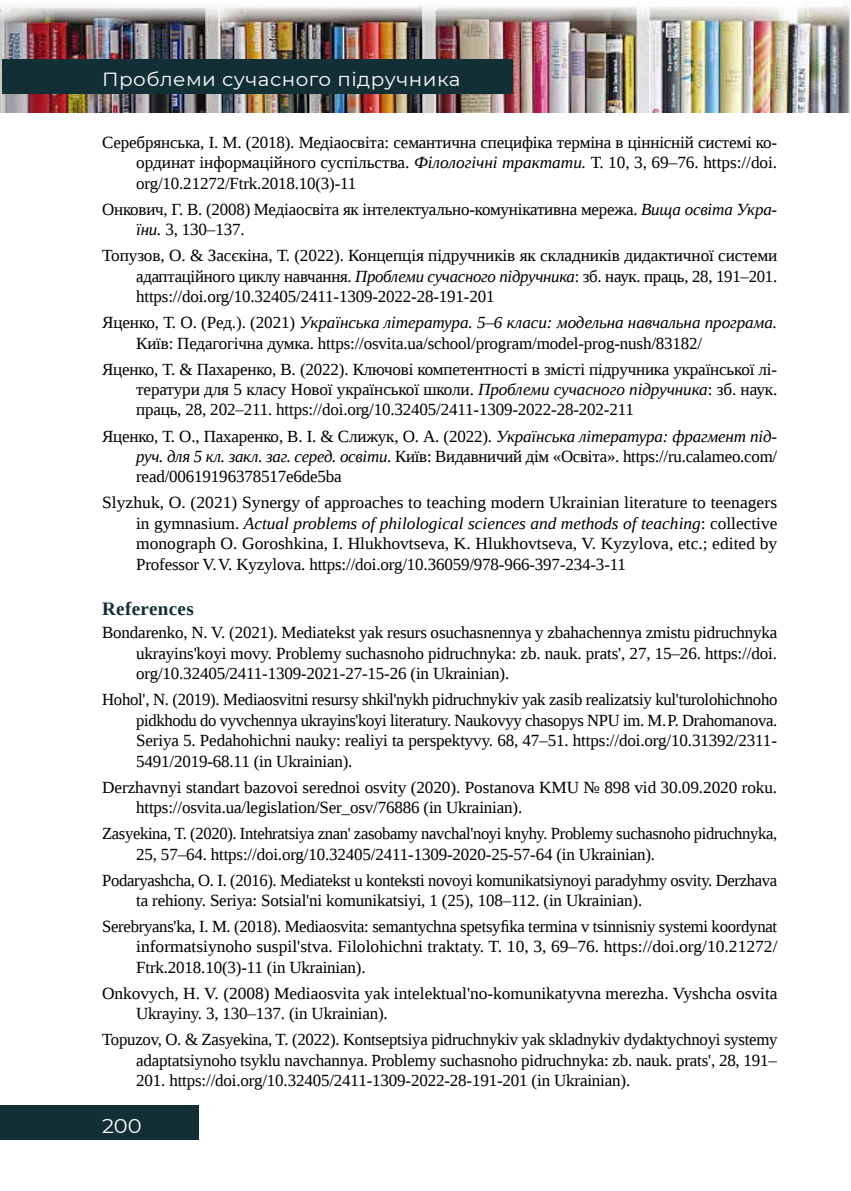
<style>
.page{position:relative;width:851px;height:1191px;background:#fff}
.page>*{position:absolute;margin:0;border:0;box-sizing:border-box;transform-origin:0 0}
.t1{font:20px "Montserrat";color:#fff;scale:1.05 1}
.t2{font:19px "Montserrat";letter-spacing:.025em;color:#fff;scale:1.05 1}
.t3{font:700 19px "Liberation Serif";letter-spacing:.02em;color:#122f35}
.t4{font:17px/20.4px "Liberation Serif";letter-spacing:-.01em;color:#000;text-align:justify}
.s1{font-style:italic}
</style>
<div class="page">
<img style="left:0;top:4px;width:850px;height:109px">
<div style="left:2px;top:60px;width:510px;height:34px;background:#122f35"></div>
<div style="left:0;top:1106px;width:198px;height:34px;background:#122f35"></div>
<p class="t2" style="left:102px;top:66px;width:343px">Проблеми сучасного підручника</p>
<p class="t4" style="left:136px;top:132px;width:642px;text-indent:-34px">Серебрянська, І. М. (2018). Медіаосвіта: семантична специфіка терміна в ціннісній системі ко&shy;ординат інформаційного суспільства. <span class="s1">Філологічні трактати.</span> Т. 10, 3, 69–76. https://doi. org/10.21272/Ftrk.2018.10(3)-11</p>
<p class="t4" style="left:136px;top:199px;width:642px;text-indent:-34px">Онкович, Г. В. (2008) Медіаосвіта як інтелектуально-комунікативна мережа. <span class="s1">Вища освіта Укра&shy;їни.</span> 3, 130–137.</p>
<p class="t4" style="left:136px;top:245px;width:642px;text-indent:-34px">Топузов, О. &amp; Засєкіна, Т. (2022). Концепція підручників як складників дидактичної системи адаптаційного циклу навчання. <span class="s1">Проблеми сучасного підручника</span>: зб. наук. праць, 28, 191–201. https://doi.org/10.32405/2411-1309-2022-28-191-201</p>
<p class="t4" style="left:136px;top:312px;width:642px;text-indent:-34px">Яценко, Т. О. (Ред.). (2021) <span class="s1">Українська література. 5–6 класи: модельна навчальна програма.<br></span>Київ: Педагогічна думка. https://osvita.ua/school/program/model-prog-nush/83182/</p>
<p class="t4" style="left:136px;top:359px;width:642px;text-indent:-34px">Яценко, Т. &amp; Пахаренко, В. (2022). Ключові компетентності в змісті підручника української лі&shy;тератури для 5 класу Нової української школи. <span class="s1">Проблеми сучасного підручника</span>: зб. наук. праць, 28, 202–211. https://doi.org/10.32405/2411-1309-2022-28-202-211</p>
<p class="t4" style="left:136px;top:425px;width:642px;text-indent:-34px">Яценко, Т. О., Пахаренко, В. І. &amp; Слижук, О. А. (2022). <span class="s1">Українська література: фрагмент під&shy;руч. для 5 кл. закл. заг. серед. освіти</span>. Київ: Видавничий дім «Освіта». https://ru.calameo.com/ read/00619196378517e6de5ba</p>
<p class="t4" style="left:136px;top:492px;width:642px;text-indent:-34px">Slyzhuk, O. (2021) Synergy of approaches to teaching modern Ukrainian literature to teenagers in gymnasium. <span class="s1">Actual problems of philological sciences and methods of teaching</span>: collective monograph O. Goroshkina, I. Hlukhovtseva, K. Hlukhovtseva, V. Kyzylova, etc.; edited by Professor V.V. Kyzylova. https://doi.org/10.36059/978-966-397-234-3-11</p>
<p class="t3" style="left:102px;top:596px;width:93px">References</p>
<p class="t4" style="left:136px;top:622px;width:642px;text-indent:-34px">Bondarenko, N. V. (2021). Mediatekst yak resurs osuchasnennya y zbahachennya zmistu pidruchnyka ukrayins'koyi movy. Problemy suchasnoho pidruchnyka: zb. nauk. prats', 27, 15–26. https://doi. org/10.32405/2411-1309-2021-27-15-26 (in Ukrainian).</p>
<p class="t4" style="left:136px;top:689px;width:642px;text-indent:-34px">Hohol', N. (2019). Mediaosvitni resursy shkil'nykh pidruchnykiv yak zasib realizatsiy kul'turolohichnoho pidkhodu do vyvchennya ukrayins'koyi literatury. Naukovyy chasopys NPU im. M.P. Drahomanova.<br>Seriya 5. Pedahohichni nauky: realiyi ta perspektyvy. 68, 47–51. https://doi.org/10.31392/2311- 5491/2019-68.11 (in Ukrainian).</p>
<p class="t4" style="left:136px;top:776px;width:642px;text-indent:-34px">Derzhavnyi standart bazovoi serednoi osvity (2020). Postanova KMU № 898 vid 30.09.2020 roku. https://osvita.ua/legislation/Ser_osv/76886 (in Ukrainian).</p>
<p class="t4" style="left:136px;top:823px;width:642px;text-indent:-34px">Zasyekina, T. (2020). Intehratsiya znan' zasobamy navchal'noyi knyhy. Problemy suchasnoho pidruchnyka,<br>25, 57–64. https://doi.org/10.32405/2411-1309-2020-25-57-64 (in Ukrainian).</p>
<p class="t4" style="left:136px;top:869px;width:642px;text-indent:-34px">Podaryashcha, O. I. (2016). Mediatekst u konteksti novoyi komunikatsiynoyi paradyhmy osvity. Derzhava ta rehiony. Seriya: Sotsial'ni komunikatsiyi, 1 (25), 108–112. (in Ukrainian).</p>
<p class="t4" style="left:136px;top:916px;width:642px;text-indent:-34px">Serebryans'ka, I. M. (2018). Mediaosvita: semantychna spetsyfika termina v tsinnisniy systemi koordynat informatsiynoho suspil'stva. Filolohichni traktaty. T. 10, 3, 69–76. https://doi.org/10.21272/ Ftrk.2018.10(3)-11 (in Ukrainian).</p>
<p class="t4" style="left:136px;top:983px;width:642px;text-indent:-34px">Onkovych, H. V. (2008) Mediaosvita yak intelektual'no-komunikatyvna merezha. Vyshcha osvita<br>Ukrayiny. 3, 130–137. (in Ukrainian).</p>
<p class="t4" style="left:136px;top:1029px;width:642px;text-indent:-34px">Topuzov, O. &amp; Zasyekina, T. (2022). Kontseptsiya pidruchnykiv yak skladnykiv dydaktychnoyi systemy adaptatsiynoho tsyklu navchannya. Problemy suchasnoho pidruchnyka: zb. nauk. prats', 28, 191– 201. https://doi.org/10.32405/2411-1309-2022-28-191-201 (in Ukrainian).</p>
<p class="t1" style="left:102px;top:1111px;width:39px">200</p>
</div>
